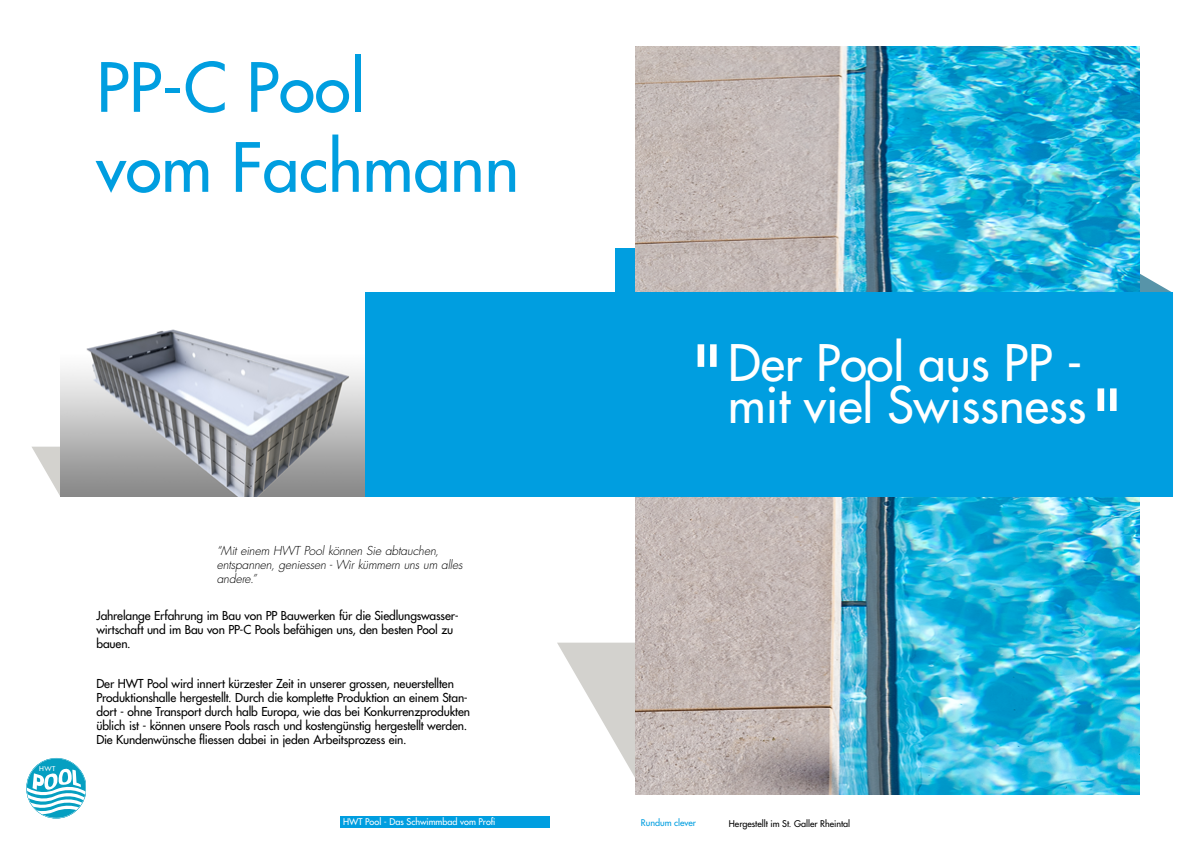
<style>
.page{position:relative;width:1191px;height:842px;background:#fff}
.page>*{position:absolute;margin:0;border:0;box-sizing:border-box;transform-origin:0 0}
.t1{font:500 66px/80px "Futura Std";color:#009ee0}
.t2{font:500 49px/42px "Futura Std";color:#fff}
.t3{font:500 12px/14px "Futura Std";letter-spacing:-.01em;color:#000}
.t4{font:italic 300 12px/14px "Futura Std";letter-spacing:-.01em;color:#000}
.t5{font:500 9px "Futura Std";letter-spacing:-.005em;color:#000}
.t6{font:500 9px "Futura Std";color:#fff}
.t7{font:500 9px "Futura Std";color:#009ee0}
.t8{font:500 6.4px "Futura Std";color:#fff;scale:1.1 1}
</style>
<div class="page">
<svg style="left:557px;top:643px;width:78px;height:134px"></svg>
<svg style="left:32px;top:447px;width:28px;height:49px"></svg>
<img style="left:635px;top:46px;width:505px;height:748px">
<img style="left:60px;top:293px;width:306px;height:204px">
<svg style="left:26px;top:758px;width:60px;height:60px"></svg>
<div style="left:366px;top:293px;width:807px;height:204px;background:#009ee0"></div>
<svg style="left:697px;top:344px;width:19px;height:23px"></svg>
<div style="left:340px;top:816px;width:210px;height:11px;background:#009ee0"></div>
<svg style="left:1096px;top:248px;width:77px;height:163px"></svg>
<h1 class="t1" style="left:96px;top:48px;width:424px">PP-C Pool<br>vom Fachmann</h1>
<h2 class="t2" style="left:728px;top:342px;width:359px">Der Pool aus PP - mit viel Swissness</h2>
<p class="t8" style="left:39px;top:765px;width:16px">HWT</p>
<p class="t4" style="left:217px;top:544px;width:247px">“Mit einem HWT Pool können Sie abtauchen, entspannen, geniessen - Wir kümmern uns um alles andere.”</p>
<p class="t3" style="left:96px;top:609px;width:364px">Jahrelange Erfahrung im Bau von PP Bauwerken für die Siedlungswasser&shy;wirtschaft und im Bau von PP-C Pools befähigen uns, den besten Pool zu bauen.</p>
<p class="t3" style="left:96px;top:676px;width:375px">Der HWT Pool wird innert kürzester Zeit in unserer grossen, neuerstellten Produktionshalle hergestellt. Durch die komplette Produktion an einem Stan&shy;dort - ohne Transport durch halb Europa, wie das bei Konkurrenzprodukten üblich ist - können unsere Pools rasch und kostengünstig hergestellt werden.<br>Die Kundenwünsche fliessen dabei in jeden Arbeitsprozess ein.</p>
<p class="t6" style="left:343px;top:816px;width:154px">HWT Pool - Das Schwimmbad vom Profi</p>
<p class="t7" style="left:641px;top:817px;width:57px">Rundum clever</p>
<p class="t5" style="left:729px;top:818px;width:123px">Hergestellt im St. Galler Rheintal</p>
</div>
